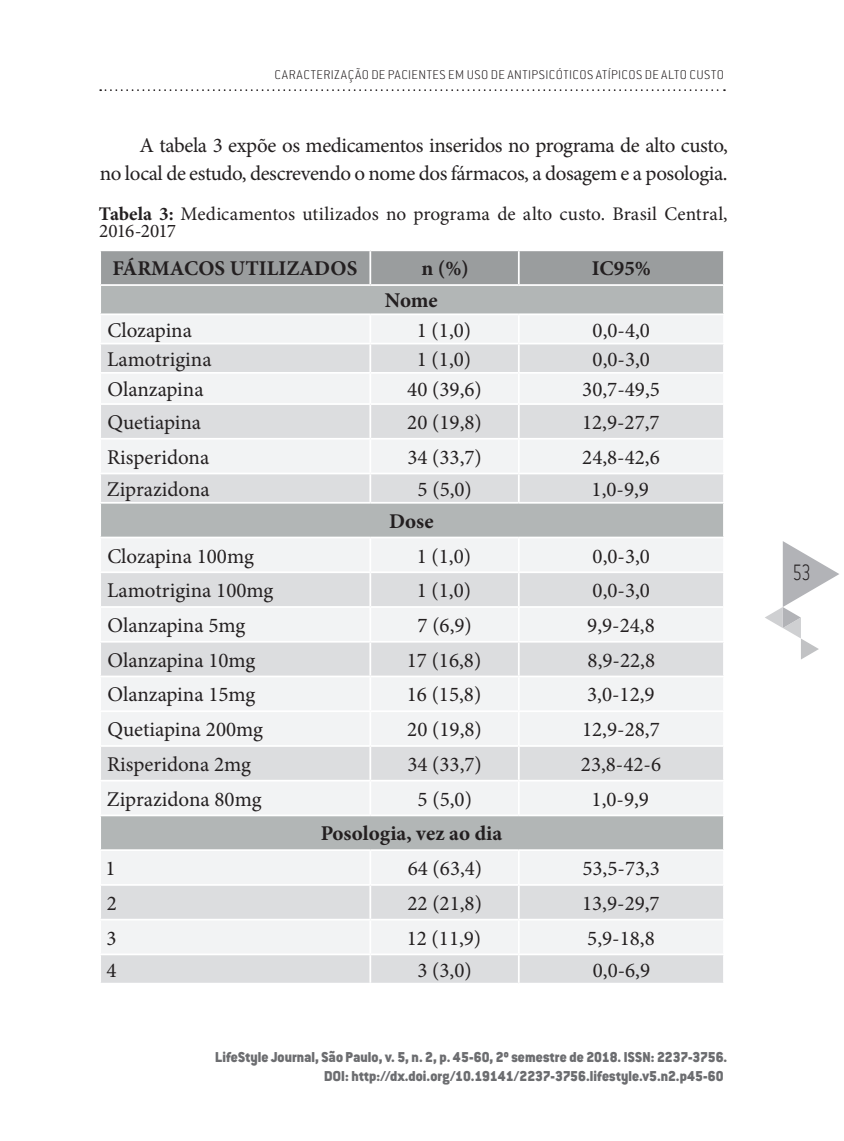
<style>
.page{position:relative;width:844px;height:1141px;background:#fff}
.page>*{position:absolute;margin:0;border:0;box-sizing:border-box;transform-origin:0 0}
.t1{font:200 24.5px "Conduit ITC Std";color:#231f20;scale:.75 1}
.t2{font:21px "Minion Pro";color:#231f20}
.t3{font:21px/28px "Minion Pro";letter-spacing:-.02em;color:#231f20;text-align:right}
.t4{font:700 21px "Minion Pro";color:#231f20}
.t5{font:19.25px/17.5px "Minion Pro";color:#231f20}
.t6{font:900 15.75px/18.9px "Conduit ITC Std";letter-spacing:.01em;color:#6c6d70;text-align:right;scale:.91 1}
.t7{font:200 14px "Conduit ITC Std";letter-spacing:.035em;color:#231f20}
.s1{font-weight:700}
</style>
<div class="page">
<svg style="left:765px;top:541px;width:74px;height:119px"></svg>
<svg style="left:100px;top:89px;width:624px;height:2px"></svg>
<svg style="left:101px;top:405px;width:622px;height:578px"></svg>
<svg style="left:100px;top:250px;width:624px;height:153px"></svg>
<hr style="left:369px;top:405px;width:2px;height:33px;background:#fff">
<hr style="left:518px;top:405px;width:1px;height:33px;background:#fff">
<hr style="left:99px;top:438px;width:271px;height:2px;background:#fff">
<hr style="left:370px;top:438px;width:148px;height:2px;background:#fff">
<hr style="left:369px;top:440px;width:2px;height:33px;background:#fff">
<hr style="left:518px;top:438px;width:206px;height:2px;background:#fff">
<hr style="left:518px;top:440px;width:1px;height:33px;background:#fff">
<hr style="left:99px;top:473px;width:271px;height:1px;background:#fff">
<hr style="left:370px;top:473px;width:148px;height:1px;background:#fff">
<hr style="left:369px;top:474px;width:2px;height:28px;background:#fff">
<hr style="left:518px;top:473px;width:206px;height:1px;background:#fff">
<svg style="left:518px;top:474px;width:1px;height:28px"></svg>
<hr style="left:99px;top:502px;width:271px;height:2px;background:#fff">
<hr style="left:370px;top:502px;width:148px;height:2px;background:#fff">
<hr style="left:518px;top:502px;width:206px;height:2px;background:#fff">
<hr style="left:99px;top:537px;width:271px;height:1px;background:#fff">
<hr style="left:370px;top:537px;width:148px;height:1px;background:#fff">
<hr style="left:369px;top:538px;width:2px;height:33px;background:#fff">
<hr style="left:518px;top:537px;width:206px;height:1px;background:#fff">
<hr style="left:518px;top:538px;width:1px;height:33px;background:#fff">
<hr style="left:99px;top:571px;width:271px;height:2px;background:#fff">
<hr style="left:370px;top:571px;width:148px;height:2px;background:#fff">
<hr style="left:369px;top:573px;width:2px;height:33px;background:#fff">
<hr style="left:518px;top:571px;width:206px;height:2px;background:#fff">
<hr style="left:518px;top:573px;width:1px;height:33px;background:#fff">
<hr style="left:99px;top:606px;width:271px;height:2px;background:#fff">
<hr style="left:370px;top:606px;width:148px;height:2px;background:#fff">
<hr style="left:369px;top:608px;width:2px;height:33px;background:#fff">
<hr style="left:518px;top:606px;width:206px;height:2px;background:#fff">
<hr style="left:518px;top:608px;width:1px;height:33px;background:#fff">
<hr style="left:99px;top:641px;width:271px;height:2px;background:#fff">
<hr style="left:370px;top:641px;width:148px;height:2px;background:#fff">
<hr style="left:369px;top:643px;width:2px;height:33px;background:#fff">
<hr style="left:518px;top:641px;width:206px;height:2px;background:#fff">
<hr style="left:518px;top:643px;width:1px;height:33px;background:#fff">
<hr style="left:99px;top:676px;width:271px;height:1px;background:#fff">
<hr style="left:370px;top:676px;width:148px;height:1px;background:#fff">
<hr style="left:369px;top:677px;width:2px;height:33px;background:#fff">
<hr style="left:518px;top:676px;width:206px;height:1px;background:#fff">
<hr style="left:518px;top:677px;width:1px;height:33px;background:#fff">
<hr style="left:99px;top:710px;width:271px;height:2px;background:#fff">
<hr style="left:370px;top:710px;width:148px;height:2px;background:#fff">
<hr style="left:369px;top:712px;width:2px;height:33px;background:#fff">
<hr style="left:518px;top:710px;width:206px;height:2px;background:#fff">
<hr style="left:518px;top:712px;width:1px;height:33px;background:#fff">
<hr style="left:99px;top:745px;width:271px;height:2px;background:#fff">
<hr style="left:370px;top:745px;width:148px;height:2px;background:#fff">
<hr style="left:369px;top:747px;width:2px;height:33px;background:#fff">
<hr style="left:518px;top:745px;width:206px;height:2px;background:#fff">
<hr style="left:518px;top:747px;width:1px;height:33px;background:#fff">
<hr style="left:99px;top:780px;width:271px;height:2px;background:#fff">
<hr style="left:370px;top:780px;width:148px;height:2px;background:#fff">
<hr style="left:369px;top:782px;width:2px;height:33px;background:#fff">
<hr style="left:518px;top:780px;width:206px;height:2px;background:#fff">
<hr style="left:518px;top:782px;width:1px;height:33px;background:#fff">
<hr style="left:99px;top:815px;width:271px;height:1px;background:#fff">
<hr style="left:370px;top:815px;width:148px;height:1px;background:#fff">
<hr style="left:518px;top:815px;width:206px;height:1px;background:#fff">
<hr style="left:99px;top:849px;width:271px;height:2px;background:#fff">
<hr style="left:370px;top:849px;width:148px;height:2px;background:#fff">
<hr style="left:369px;top:851px;width:2px;height:33px;background:#fff">
<hr style="left:518px;top:849px;width:206px;height:2px;background:#fff">
<hr style="left:518px;top:851px;width:1px;height:33px;background:#fff">
<hr style="left:99px;top:884px;width:271px;height:2px;background:#fff">
<hr style="left:370px;top:884px;width:148px;height:2px;background:#fff">
<hr style="left:369px;top:886px;width:2px;height:33px;background:#fff">
<hr style="left:518px;top:884px;width:206px;height:2px;background:#fff">
<hr style="left:518px;top:886px;width:1px;height:33px;background:#fff">
<hr style="left:99px;top:919px;width:271px;height:1px;background:#fff">
<hr style="left:370px;top:919px;width:148px;height:1px;background:#fff">
<hr style="left:369px;top:920px;width:2px;height:33px;background:#fff">
<hr style="left:518px;top:919px;width:206px;height:1px;background:#fff">
<hr style="left:518px;top:920px;width:1px;height:33px;background:#fff">
<hr style="left:99px;top:953px;width:271px;height:2px;background:#fff">
<hr style="left:370px;top:953px;width:148px;height:2px;background:#fff">
<hr style="left:369px;top:955px;width:2px;height:28px;background:#fff">
<hr style="left:518px;top:953px;width:206px;height:2px;background:#fff">
<svg style="left:518px;top:955px;width:1px;height:28px"></svg>
<p class="t7" style="left:274px;top:66px;width:451px">CARACTERIZAÇÃO DE PACIENTES EM USO DE ANTIPSICÓTICOS ATÍPICOS DE ALTO CUSTO</p>
<p class="t3" style="left:100px;top:133px;width:629px">A tabela 3 expõe os medicamentos inseridos no programa de alto custo,<br>no local de estudo, descrevendo o nome dos fármacos, a dosagem e a posologia.</p>
<p class="t5" style="left:99px;top:207px;width:630px"><span class="s1">Tabela 3:</span> Medicamentos utilizados no programa de alto custo. Brasil Central,<br>2016-2017</p>
<p class="t4" style="left:112px;top:260px;width:246px">FÁRMACOS UTILIZADOS</p>
<p class="t4" style="left:421px;top:260px;width:49px">n (%)</p>
<p class="t4" style="left:591px;top:260px;width:60px">IC95%</p>
<p class="t4" style="left:385px;top:292px;width:54px">Nome</p>
<p class="t2" style="left:107px;top:322px;width:86px">Clozapina</p>
<p class="t2" style="left:416px;top:322px;width:56px">1 (1,0)</p>
<p class="t2" style="left:592px;top:322px;width:59px">0,0-4,0</p>
<p class="t2" style="left:107px;top:351px;width:106px">Lamotrigina</p>
<p class="t2" style="left:416px;top:351px;width:56px">1 (1,0)</p>
<p class="t2" style="left:592px;top:351px;width:59px">0,0-3,0</p>
<p class="t2" style="left:107px;top:381px;width:98px">Olanzapina</p>
<p class="t2" style="left:407px;top:381px;width:76px">40 (39,6)</p>
<p class="t2" style="left:582px;top:381px;width:79px">30,7-49,5</p>
<p class="t2" style="left:107px;top:414px;width:95px">Quetiapina</p>
<p class="t2" style="left:407px;top:414px;width:76px">20 (19,8)</p>
<p class="t2" style="left:582px;top:414px;width:79px">12,9-27,7</p>
<p class="t2" style="left:107px;top:449px;width:104px">Risperidona</p>
<p class="t2" style="left:407px;top:449px;width:76px">34 (33,7)</p>
<p class="t2" style="left:582px;top:449px;width:79px">24,8-42,6</p>
<p class="t2" style="left:107px;top:481px;width:104px">Ziprazidona</p>
<p class="t2" style="left:417px;top:481px;width:56px">5 (5,0)</p>
<p class="t2" style="left:591px;top:481px;width:59px">1,0-9,9</p>
<p class="t4" style="left:389px;top:513px;width:46px">Dose</p>
<p class="t2" style="left:107px;top:547px;width:148px">Clozapina 100mg</p>
<p class="t2" style="left:416px;top:547px;width:56px">1 (1,0)</p>
<p class="t2" style="left:592px;top:547px;width:59px">0,0-3,0</p>
<p class="t2" style="left:107px;top:582px;width:168px">Lamotrigina 100mg</p>
<p class="t2" style="left:416px;top:582px;width:56px">1 (1,0)</p>
<p class="t2" style="left:592px;top:582px;width:59px">0,0-3,0</p>
<p class="t2" style="left:107px;top:617px;width:139px">Olanzapina 5mg</p>
<p class="t2" style="left:417px;top:617px;width:56px">7 (6,9)</p>
<p class="t2" style="left:587px;top:617px;width:69px">9,9-24,8</p>
<p class="t2" style="left:107px;top:652px;width:150px">Olanzapina 10mg</p>
<p class="t2" style="left:406px;top:652px;width:76px">17 (16,8)</p>
<p class="t2" style="left:587px;top:652px;width:69px">8,9-22,8</p>
<p class="t2" style="left:107px;top:686px;width:150px">Olanzapina 15mg</p>
<p class="t2" style="left:406px;top:686px;width:76px">16 (15,8)</p>
<p class="t2" style="left:587px;top:686px;width:69px">3,0-12,9</p>
<p class="t2" style="left:107px;top:721px;width:157px">Quetiapina 200mg</p>
<p class="t2" style="left:407px;top:721px;width:76px">20 (19,8)</p>
<p class="t2" style="left:582px;top:721px;width:79px">12,9-28,7</p>
<p class="t2" style="left:107px;top:756px;width:145px">Risperidona 2mg</p>
<p class="t2" style="left:407px;top:756px;width:76px">34 (33,7)</p>
<p class="t2" style="left:580px;top:756px;width:82px">23,8-42-6</p>
<p class="t2" style="left:107px;top:791px;width:156px">Ziprazidona 80mg</p>
<p class="t2" style="left:417px;top:791px;width:56px">5 (5,0)</p>
<p class="t2" style="left:591px;top:791px;width:59px">1,0-9,9</p>
<p class="t4" style="left:320px;top:825px;width:183px">Posologia, vez ao dia</p>
<p class="t2" style="left:105px;top:860px;width:12px">1</p>
<p class="t2" style="left:407px;top:860px;width:76px">64 (63,4)</p>
<p class="t2" style="left:582px;top:860px;width:79px">53,5-73,3</p>
<p class="t2" style="left:107px;top:895px;width:12px">2</p>
<p class="t2" style="left:407px;top:895px;width:76px">22 (21,8)</p>
<p class="t2" style="left:582px;top:895px;width:79px">13,9-29,7</p>
<p class="t2" style="left:107px;top:930px;width:12px">3</p>
<p class="t2" style="left:406px;top:930px;width:76px">12 (11,9)</p>
<p class="t2" style="left:587px;top:930px;width:69px">5,9-18,8</p>
<p class="t2" style="left:106px;top:962px;width:12px">4</p>
<p class="t2" style="left:417px;top:962px;width:56px">3 (3,0)</p>
<p class="t2" style="left:592px;top:962px;width:59px">0,0-6,9</p>
<p class="t6" style="left:215px;top:1049px;width:564px">LifeStyle Journal, São Paulo, v. 5, n. 2, p. 45-60, 2º semestre de 2018. ISSN: 2237-3756.<br>DOI: http://dx.doi.org/10.19141/2237-3756.lifestyle.v5.n2.p45-60</p>
<p class="t1" style="left:792px;top:557px;width:26px">53</p>
</div>
